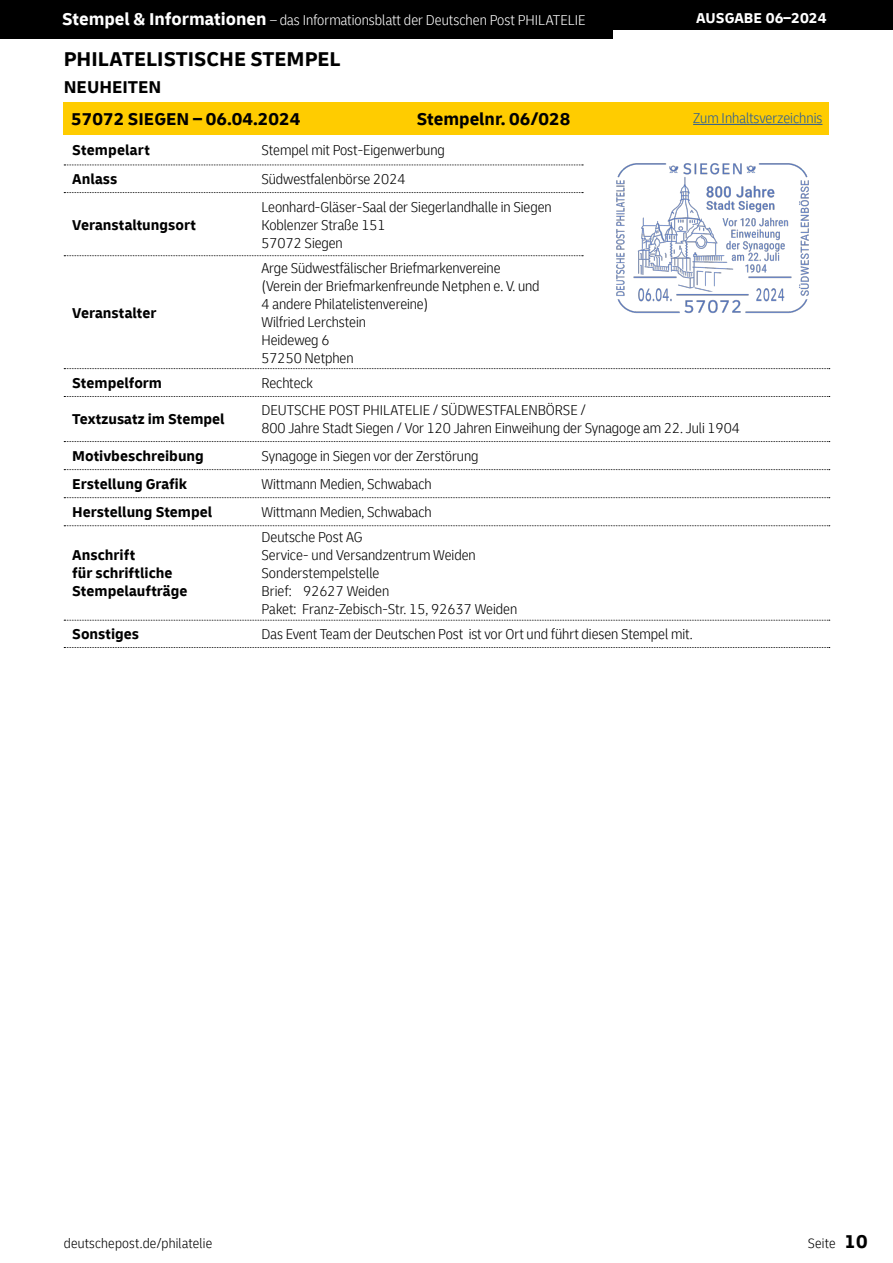
<style>
.page{position:relative;width:893px;height:1263px;background:#fff}
.page>*{position:absolute;margin:0;border:0;box-sizing:border-box;transform-origin:0 0}
.t1{font:700 21px "Delivery";color:#000}
.t2{font:700 18px/32px "Delivery";color:#000}
.t3{font:300 condensed 15px/18px "Delivery";letter-spacing:-.005em;color:#000}
.t4{font:700 15px/28px "Delivery";color:#000}
.t5{font:300 condensed 15px "Delivery";color:#fff}
.t6{font:300 condensed 15px "Delivery";color:#275b9b}
.t7{font:700 15px "Delivery";color:#fff}
.t8{font:300 condensed 14.25px "Delivery";letter-spacing:.015em;color:#000}
.s1{font-weight:700;font-stretch:normal;font-size:18px}
.s2{font-weight:700;font-stretch:normal;font-size:19.5px}
</style>
<div class="page">
<div style="left:0;top:0;width:893px;height:30px;background:#000"></div>
<div style="left:0;top:0;width:612px;height:38px;background:#000"></div>
<div style="left:64px;top:102px;width:765px;height:32px;background:#fc0"></div>
<svg style="left:64px;top:165px;width:519px;height:1px"></svg>
<svg style="left:64px;top:192px;width:519px;height:1px"></svg>
<svg style="left:64px;top:255px;width:519px;height:1px"></svg>
<svg style="left:64px;top:368px;width:766px;height:1px"></svg>
<svg style="left:64px;top:396px;width:766px;height:1px"></svg>
<svg style="left:64px;top:441px;width:766px;height:1px"></svg>
<svg style="left:64px;top:469px;width:766px;height:1px"></svg>
<svg style="left:64px;top:497px;width:766px;height:1px"></svg>
<svg style="left:64px;top:525px;width:766px;height:1px"></svg>
<svg style="left:64px;top:620px;width:766px;height:1px"></svg>
<img style="left:616px;top:163px;width:193px;height:151px">
<svg style="left:64px;top:647px;width:766px;height:1px"></svg>
<hr style="left:693px;top:124px;width:129px;height:1px;background:#275b9b">
<p class="t5" style="left:62px;top:12px;width:525px"><span class="s1">Stempel &amp; Informationen</span> – das Informationsblatt der Deutschen Post PHILATELIE</p>
<p class="t7" style="left:696px;top:9px;width:132px">AUSGABE 06–2024</p>
<h1 class="t1" style="left:64px;top:46px;width:278px">PHILATELISTISCHE STEMPEL</h1>
<p class="t2" style="left:71px;top:71px;width:231px;text-indent:-7px">NEUHEITEN<br>57072 SIEGEN – 06.04.2024</p>
<p class="t6" style="left:693px;top:109px;width:131px">Zum Inhaltsverzeichnis</p>
<p class="t2" style="left:417px;top:103px;width:155px">Stempelnr. 06/028</p>
<p class="t4" style="left:72px;top:136px;width:79px;line-height:29px">Stempelart<br>Anlass</p>
<p class="t4" style="left:72px;top:211px;width:125px">Veranstaltungsort</p>
<p class="t4" style="left:72px;top:299px;width:86px">Veranstalter</p>
<p class="t4" style="left:72px;top:369px;width:91px">Stempelform</p>
<p class="t4" style="left:72px;top:405px;width:154px">Textzusatz im Stempel</p>
<p class="t4" style="left:72px;top:442px;width:141px">Motivbeschreibung<br>Erstellung Grafik<br>Herstellung Stempel</p>
<p class="t4" style="left:72px;top:546px;width:117px;line-height:18px">Anschrift<br>für schriftliche<br>Stempelaufträge</p>
<p class="t3" style="left:261px;top:136px;width:185px;line-height:29px">Stempel mit Post-Eigenwerbung<br>Südwestfalenbörse 2024</p>
<p class="t3" style="left:261px;top:198px;width:292px">Leonhard-Gläser-Saal der Siegerlandhalle in Siegen<br>Koblenzer Straße 151<br>57072 Siegen</p>
<p class="t3" style="left:261px;top:259px;width:280px">Arge Südwestfälischer Briefmarkenvereine (Verein der Briefmarkenfreunde Netphen e. V. und<br>4 andere Philatelistenvereine)<br>Wilfried Lerchstein<br>Heideweg 6<br>57250 Netphen</p>
<p class="t3" style="left:261px;top:369px;width:326px;line-height:27.2px">Rechteck<br>DEUTSCHE POST PHILATELIE / SÜDWESTFALENBÖRSE /</p>
<p class="t3" style="left:261px;top:414px;width:480px;line-height:27.9px">800 Jahre Stadt Siegen / Vor 120 Jahren Einweihung der Synagoge am 22. Juli 1904<br>Synagoge in Siegen vor der Zerstörung<br>Wittmann Medien, Schwabach<br>Wittmann Medien, Schwabach</p>
<p class="t3" style="left:261px;top:528px;width:257px">Deutsche Post AG<br>Service- und Versandzentrum Weiden<br>Sonderstempelstelle<br>Brief: 92627 Weiden<br>Paket: Franz-Zebisch-Str. 15, 92637 Weiden</p>
<p class="t4" style="left:72px;top:620px;width:68px">Sonstiges</p>
<p class="t3" style="left:261px;top:625px;width:433px">Das Event Team der Deutschen Post ist vor Ort und führt diesen Stempel mit.</p>
<p class="t8" style="left:64px;top:1235px;width:150px">deutschepost.de/philatelie</p>
<p class="t8" style="left:808px;top:1235px;width:61px">Seite <span class="s2">10</span></p>
</div>
